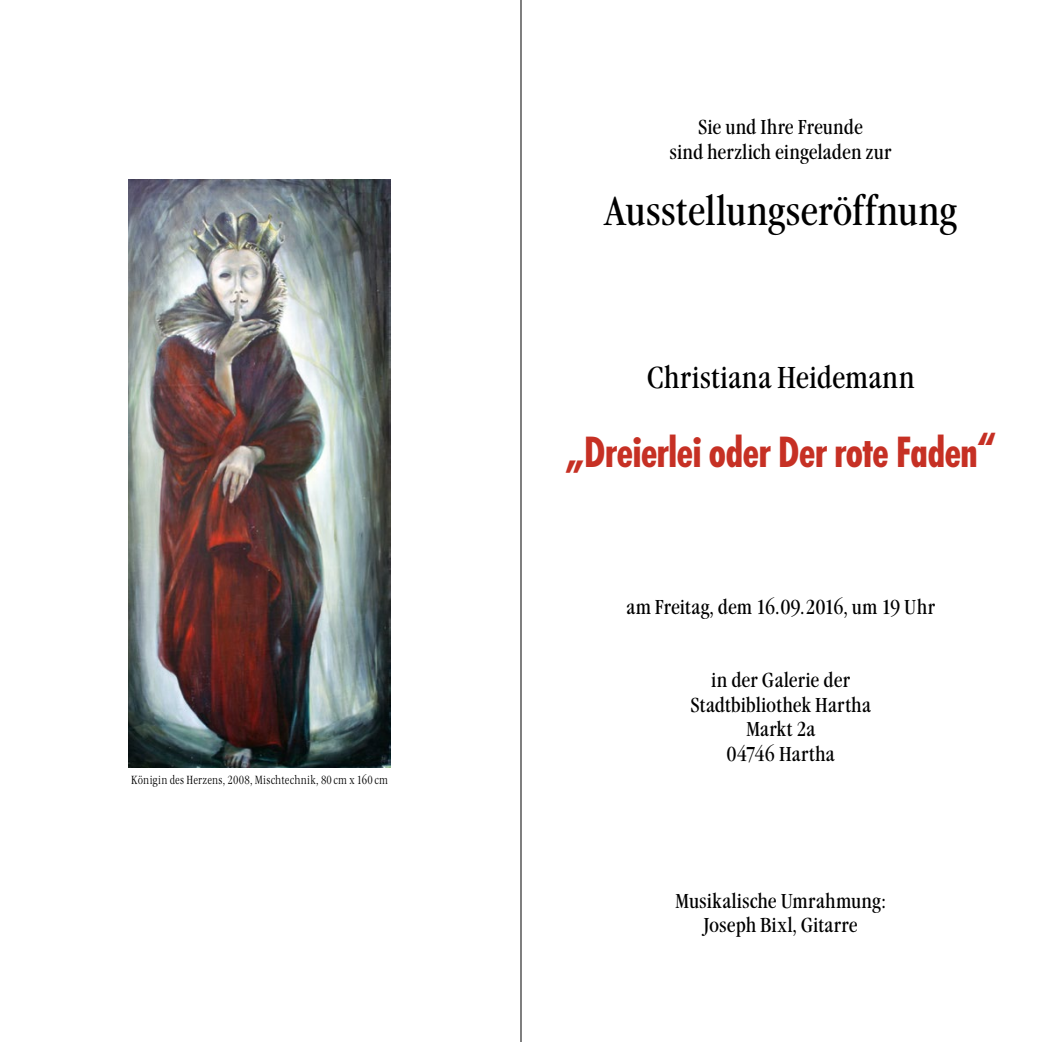
<style>
.page{position:relative;width:1042px;height:1042px;background:#fff}
.page>*{position:absolute;margin:0;border:0;box-sizing:border-box;transform-origin:0 0}
.t1{font:700 condensed 45.5px "Futura T";letter-spacing:-.02em;color:#c63024}
.t2{font:condensed 42px "Garamond Itc T";letter-spacing:-.005em;color:#000}
.t3{font:condensed 31.5px "Garamond Itc T";color:#000}
.t4{font:condensed 21px/24.5px "Garamond Itc T";letter-spacing:-.005em;color:#000;text-align:center}
.t5{font:300 condensed 12.25px "Garamond Itc T";letter-spacing:.02em;color:#000}
</style>
<div class="page">
<hr style="left:521px;top:0;width:1px;height:1042px;background:#000">
<img style="left:128px;top:180px;width:262px;height:587px">
<p class="t5" style="left:131px;top:773px;width:258px">Königin des Herzens, 2008, Mischtechnik, 80cm x 160cm</p>
<p class="t4" style="left:669px;top:115px;width:224px">Sie und Ihre Freunde<br>sind herzlich eingeladen zur</p>
<h2 class="t2" style="left:604px;top:187px;width:355px">Ausstellungseröffnung</h2>
<h3 class="t3" style="left:647px;top:359px;width:269px">Christiana Heidemann</h3>
<h1 class="t1" style="left:565px;top:425px;width:433px">„Dreierlei oder Der rote Faden“</h1>
<p class="t4" style="left:626px;top:594px;width:310px">am Freitag, dem 16.09.2016, um 19 Uhr</p>
<p class="t4" style="left:690px;top:668px;width:182px">in der Galerie der<br>Stadtbibliothek Hartha<br>Markt 2a<br>04746 Hartha</p>
<p class="t4" style="left:675px;top:888px;width:212px">Musikalische Umrahmung:<br>Joseph Bixl, Gitarre</p>
</div>
